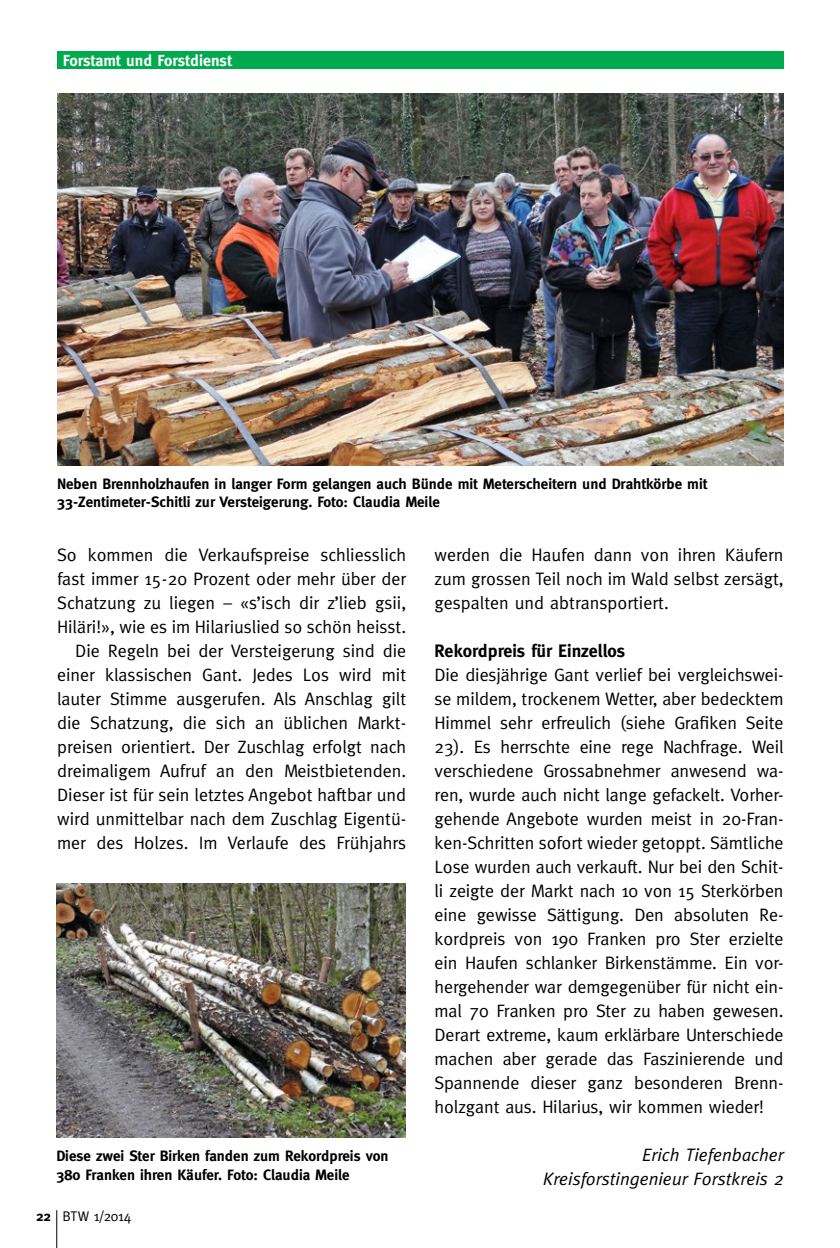
<style>
.page{position:relative;width:840px;height:1248px;background:#fff}
.page>*{position:absolute;margin:0;border:0;box-sizing:border-box;transform-origin:0 0}
.t1{font:18px/24px "Meta";color:#000;text-align:justify}
.t2{font:italic 18px/24px "Meta";color:#000;text-align:right}
.t3{font:700 18px "Meta";color:#000}
.t4{font:700 16px "Meta";color:#fff}
.t5{font:700 15px/18px "Meta";color:#000}
.t6{font:14px "Meta";letter-spacing:-.01em;color:#000}
.s1{font-weight:700}
</style>
<div class="page">
<hr style="left:56px;top:1210px;width:1px;height:37px;background:#000">
<div style="left:57px;top:51px;width:726px;height:17px;background:#00aa4e"></div>
<img style="left:57px;top:94px;width:726px;height:371px">
<img style="left:56px;top:883px;width:349px;height:254px">
<p class="t4" style="left:63px;top:51px;width:170px">Forstamt und Forstdienst</p>
<p class="t5" style="left:57px;top:475px;width:651px">Neben Brennholzhaufen in langer Form gelangen auch Bünde mit Meterscheitern und Drahtkörbe mit<br>33-Zentimeter-Schitli zur Versteigerung. Foto: Claudia Meile</p>
<p class="t1" style="left:57px;top:542px;width:350px;text-align:right">So kommen die Verkaufspreise schliesslich fast immer 15-20 Prozent oder mehr über der Schatzung zu liegen – «s’isch dir z’lieb gsii, Hiläri!», wie es im Hilariuslied so schön heisst.<br>Die Regeln bei der Versteigerung sind die einer klassischen Gant. Jedes Los wird mit lauter Stimme ausgerufen. Als Anschlag gilt die Schatzung, die sich an üblichen Markt&shy;preisen orientiert. Der Zuschlag erfolgt nach dreimaligem Aufruf an den Meistbietenden.<br>Dieser ist für sein letztes Angebot haftbar und wird unmittelbar nach dem Zuschlag Eigentü&shy;mer des Holzes. Im Verlaufe des Frühjahrs</p>
<p class="t1" style="left:434px;top:542px;width:350px">werden die Haufen dann von ihren Käufern zum grossen Teil noch im Wald selbst zersägt, gespalten und abtransportiert.</p>
<p class="t3" style="left:434px;top:640px;width:192px">Rekordpreis für Einzellos</p>
<p class="t1" style="left:434px;top:662px;width:350px">Die diesjährige Gant verlief bei vergleichswei&shy;se mildem, trockenem Wetter, aber bedecktem Himmel sehr erfreulich (siehe Grafiken Seite 23). Es herrschte eine rege Nachfrage. Weil verschiedene Grossabnehmer anwesend wa&shy;ren, wurde auch nicht lange gefackelt. Vorher&shy;gehende Angebote wurden meist in 20-Fran&shy;ken-Schritten sofort wieder getoppt. Sämtliche Lose wurden auch verkauft. Nur bei den Schit&shy;li zeigte der Markt nach 10 von 15 Sterkörben eine gewisse Sättigung. Den absoluten Re&shy;kordpreis von 190 Franken pro Ster erzielte ein Haufen schlanker Birkenstämme. Ein vor&shy;hergehender war demgegenüber für nicht ein&shy;mal 70 Franken pro Ster zu haben gewesen.<br>Derart extreme, kaum erklärbare Unterschiede machen aber gerade das Faszinierende und Spannende dieser ganz besonderen Brenn&shy;holzgant aus. Hilarius, wir kommen wieder!</p>
<p class="t2" style="left:542px;top:1142px;width:242px">Erich Tiefenbacher<br>Kreisforstingenieur Forstkreis 2</p>
<p class="t5" style="left:56px;top:1147px;width:333px">Diese zwei Ster Birken fanden zum Rekordpreis von<br>380 Franken ihren Käufer. Foto: Claudia Meile</p>
<p class="t6" style="left:36px;top:1208px;width:97px"><span class="s1">22</span> BTW 1/2014</p>
</div>
